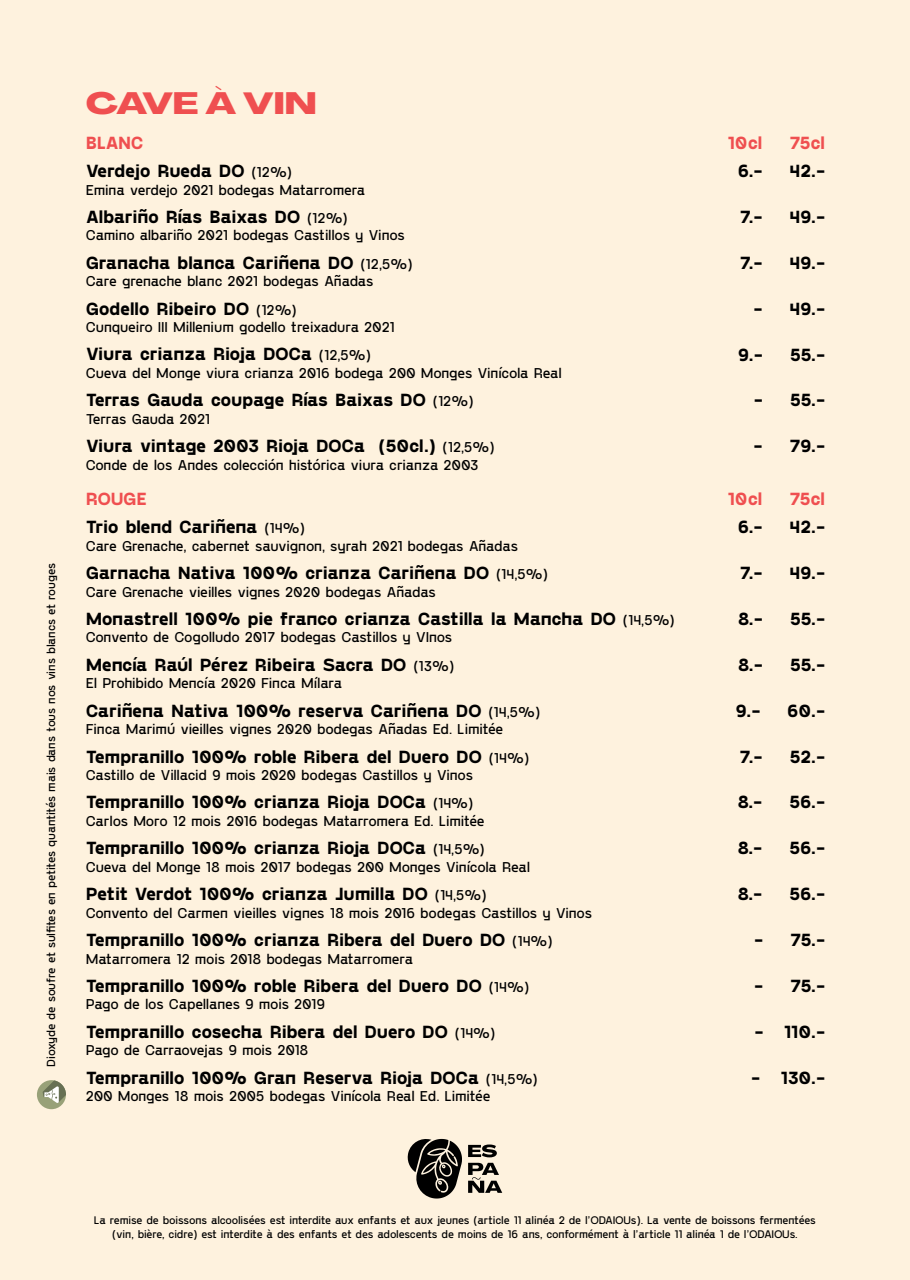
<style>
.page{position:relative;width:910px;height:1280px;background:#fff}
.page>*{position:absolute;margin:0;border:0;box-sizing:border-box;transform-origin:0 0}
.t1{font:800 30.3px "PP Agrandir Grand";color:#ef4f50}
.t2{font:700 18px/28.3px "PP Gosha Sans";letter-spacing:-.03em;color:#000}
.t3{font:700 18px "PP Gosha Sans";letter-spacing:-.04em;color:#ef4f50}
.t4{font:14.55px "PP Gosha Sans";letter-spacing:-.02em;color:#000}
.t5{font:12px "PP Gosha Sans";letter-spacing:-.02em;color:#000}
.t6{font:11.25px/13.5px "PP Gosha Sans";letter-spacing:-.02em;color:#000;text-align:center}
.s1{color:#ef4f50}
.s2{font-weight:400;font-size:14.55px}
</style>
<div class="page">
<div style="left:1px;top:0;width:909px;height:1280px;background:#fef2de"></div>
<svg style="left:468px;top:1144px;width:29px;height:13px"></svg>
<svg style="left:468px;top:1163px;width:34px;height:30px"></svg>
<svg style="left:407px;top:1138px;width:55px;height:60px"></svg>
<div style="left:37px;top:1080px;width:29px;height:29px;background:#98a178;border-radius:50%"></div>
<svg style="left:43px;top:1080px;width:23px;height:23px"></svg>
<p class="t5" style="left:43px;top:1067px;width:505px;rotate:-90deg">Dioxyde de soufre et sul tes en petites quantités mais dans tous nos vins blancs et rouges</p>
<h1 class="t1" style="left:86px;top:84px;width:233px">CAVE À VIN</h1>
<p class="t2" style="left:86px;top:127px;width:208px"><span class="s1">BLANC<br></span>Verdejo Rueda DO <span class="s2">(12%)</span></p>
<p class="t4" style="left:86px;top:180px;width:281px">Emina verdejo 2021 bodegas Matarromera</p>
<p class="t2" style="left:86px;top:201px;width:264px">Albariño Rías Baixas DO <span class="s2">(12%)</span></p>
<p class="t4" style="left:86px;top:226px;width:321px">Camino albariño 2021 bodegas Castillos y Vinos</p>
<p class="t2" style="left:86px;top:247px;width:328px">Granacha blanca Cariñena DO <span class="s2">(12,5%)</span></p>
<p class="t4" style="left:86px;top:272px;width:289px">Care grenache blanc 2021 bodegas Añadas</p>
<p class="t2" style="left:86px;top:293px;width:213px">Godello Ribeiro DO <span class="s2">(12%)</span></p>
<p class="t4" style="left:86px;top:317px;width:310px">Cunqueiro III Millenium godello treixadura 2021</p>
<p class="t2" style="left:86px;top:339px;width:287px">Viura crianza Rioja DOCa <span class="s2">(12,5%)</span></p>
<p class="t4" style="left:86px;top:363px;width:478px">Cueva del Monge viura crianza 2016 bodega 200 Monges Vinícola Real</p>
<p class="t2" style="left:86px;top:385px;width:389px">Terras Gauda coupage Rías Baixas DO <span class="s2">(12%)</span></p>
<p class="t4" style="left:86px;top:409px;width:126px">Terras Gauda 2021</p>
<p class="t2" style="left:86px;top:431px;width:410px">Viura vintage 2003 Rioja DOCa (50cl.) <span class="s2">(12,5%)</span></p>
<p class="t4" style="left:86px;top:455px;width:394px">Conde de los Andes colección histórica viura crianza 2003</p>
<p class="t2" style="left:86px;top:483px;width:221px"><span class="s1">ROUGE<br></span>Trio blend Cariñena <span class="s2">(14%)</span></p>
<p class="t4" style="left:86px;top:536px;width:434px">Care Grenache, cabernet sauvignon, syrah 2021 bodegas Añadas</p>
<p class="t2" style="left:86px;top:558px;width:464px">Garnacha Nativa 100% crianza Cariñena DO <span class="s2">(14,5%)</span></p>
<p class="t4" style="left:86px;top:582px;width:352px">Care Grenache vieilles vignes 2020 bodegas Añadas</p>
<p class="t2" style="left:86px;top:603px;width:590px">Monastrell 100% pie franco crianza Castilla la Mancha DO <span class="s2">(14,5%)</span></p>
<p class="t4" style="left:86px;top:628px;width:368px">Convento de Cogolludo 2017 bodegas Castillos y VInos</p>
<p class="t2" style="left:86px;top:649px;width:370px">Mencía Raúl Pérez Ribeira Sacra DO <span class="s2">(13%)</span></p>
<p class="t4" style="left:86px;top:674px;width:258px">El Prohibido Mencía 2020 Finca Mílara</p>
<p class="t2" style="left:86px;top:695px;width:456px">Cariñena Nativa 100% reserva Cariñena DO <span class="s2">(14,5%)</span></p>
<p class="t4" style="left:86px;top:719px;width:419px">Finca Marimú vieilles vignes 2020 bodegas Añadas Ed. Limitée</p>
<p class="t2" style="left:86px;top:741px;width:445px">Tempranillo 100% roble Ribera del Duero DO <span class="s2">(14%)</span></p>
<p class="t4" style="left:86px;top:765px;width:389px">Castillo de Villacid 9 mois 2020 bodegas Castillos y Vinos</p>
<p class="t2" style="left:86px;top:787px;width:389px">Tempranillo 100% crianza Rioja DOCa <span class="s2">(14%)</span></p>
<p class="t4" style="left:86px;top:811px;width:401px">Carlos Moro 12 mois 2016 bodegas Matarromera Ed. Limitée</p>
<p class="t2" style="left:86px;top:833px;width:401px">Tempranillo 100% crianza Rioja DOCa <span class="s2">(14,5%)</span></p>
<p class="t4" style="left:86px;top:857px;width:446px">Cueva del Monge 18 mois 2017 bodegas 200 Monges Vinícola Real</p>
<p class="t2" style="left:86px;top:879px;width:402px">Petit Verdot 100% crianza Jumilla DO <span class="s2">(14,5%)</span></p>
<p class="t4" style="left:86px;top:903px;width:508px">Convento del Carmen vieilles vignes 18 mois 2016 bodegas Castillos y Vinos</p>
<p class="t2" style="left:86px;top:925px;width:468px">Tempranillo 100% crianza Ribera del Duero DO <span class="s2">(14%)</span></p>
<p class="t4" style="left:86px;top:949px;width:329px">Matarromera 12 mois 2018 bodegas Matarromera</p>
<p class="t2" style="left:86px;top:970px;width:445px">Tempranillo 100% roble Ribera del Duero DO <span class="s2">(14%)</span></p>
<p class="t4" style="left:86px;top:995px;width:241px">Pago de los Capellanes 9 mois 2019</p>
<p class="t2" style="left:86px;top:1016px;width:411px">Tempranillo cosecha Ribera del Duero DO <span class="s2">(14%)</span></p>
<p class="t4" style="left:86px;top:1040px;width:224px">Pago de Carraovejas 9 mois 2018</p>
<p class="t2" style="left:86px;top:1062px;width:453px">Tempranillo 100% Gran Reserva Rioja DOCa <span class="s2">(14,5%)</span></p>
<p class="t4" style="left:86px;top:1086px;width:406px">200 Monges 18 mois 2005 bodegas Vinícola Real Ed. Limitée</p>
<p class="t3" style="left:727px;top:130px;width:37px">10cl</p>
<p class="t3" style="left:789px;top:130px;width:37px">75cl</p>
<p class="t2" style="left:738px;top:156px;width:27px">6.-</p>
<p class="t2" style="left:789px;top:156px;width:37px">42.-</p>
<p class="t2" style="left:740px;top:201px;width:25px">7.-</p>
<p class="t2" style="left:790px;top:201px;width:37px">49.-</p>
<p class="t2" style="left:740px;top:247px;width:25px">7.-</p>
<p class="t2" style="left:790px;top:247px;width:37px">49.-</p>
<p class="t2" style="left:754px;top:293px;width:73px">- 49.-</p>
<p class="t2" style="left:738px;top:339px;width:27px">9.-</p>
<p class="t2" style="left:790px;top:339px;width:37px">55.-</p>
<p class="t2" style="left:754px;top:385px;width:73px">- 55.-</p>
<p class="t2" style="left:753px;top:431px;width:73px">- 79.-</p>
<p class="t3" style="left:727px;top:486px;width:37px">10cl</p>
<p class="t3" style="left:789px;top:486px;width:37px">75cl</p>
<p class="t2" style="left:738px;top:512px;width:27px">6.-</p>
<p class="t2" style="left:789px;top:512px;width:37px">42.-</p>
<p class="t2" style="left:740px;top:558px;width:25px">7.-</p>
<p class="t2" style="left:790px;top:558px;width:37px">49.-</p>
<p class="t2" style="left:738px;top:603px;width:27px">8.-</p>
<p class="t2" style="left:790px;top:603px;width:37px">55.-</p>
<p class="t2" style="left:738px;top:649px;width:27px">8.-</p>
<p class="t2" style="left:790px;top:649px;width:37px">55.-</p>
<p class="t2" style="left:735px;top:695px;width:27px">9.-</p>
<p class="t2" style="left:787px;top:695px;width:39px">60.-</p>
<p class="t2" style="left:740px;top:741px;width:25px">7.-</p>
<p class="t2" style="left:789px;top:741px;width:37px">52.-</p>
<p class="t2" style="left:737px;top:787px;width:27px">8.-</p>
<p class="t2" style="left:789px;top:787px;width:38px">56.-</p>
<p class="t2" style="left:737px;top:833px;width:27px">8.-</p>
<p class="t2" style="left:789px;top:833px;width:38px">56.-</p>
<p class="t2" style="left:737px;top:879px;width:27px">8.-</p>
<p class="t2" style="left:789px;top:879px;width:38px">56.-</p>
<p class="t2" style="left:754px;top:925px;width:73px">- 75.-</p>
<p class="t2" style="left:754px;top:970px;width:73px">- 75.-</p>
<p class="t2" style="left:754px;top:1016px;width:72px">- 110.-</p>
<p class="t2" style="left:751px;top:1062px;width:76px">- 130.-</p>
<p class="t6" style="left:94px;top:1213px;width:724px">La remise de boissons alcoolisées est interdite aux enfants et aux jeunes (article 11 alinéa 2 de l’ODAIOUs). La vente de boissons fermentées (vin, bière, cidre) est interdite à des enfants et des adolescents de moins de 16 ans, conformément à l’article 11 alinéa 1 de l’ODAIOUs.</p>
</div>
